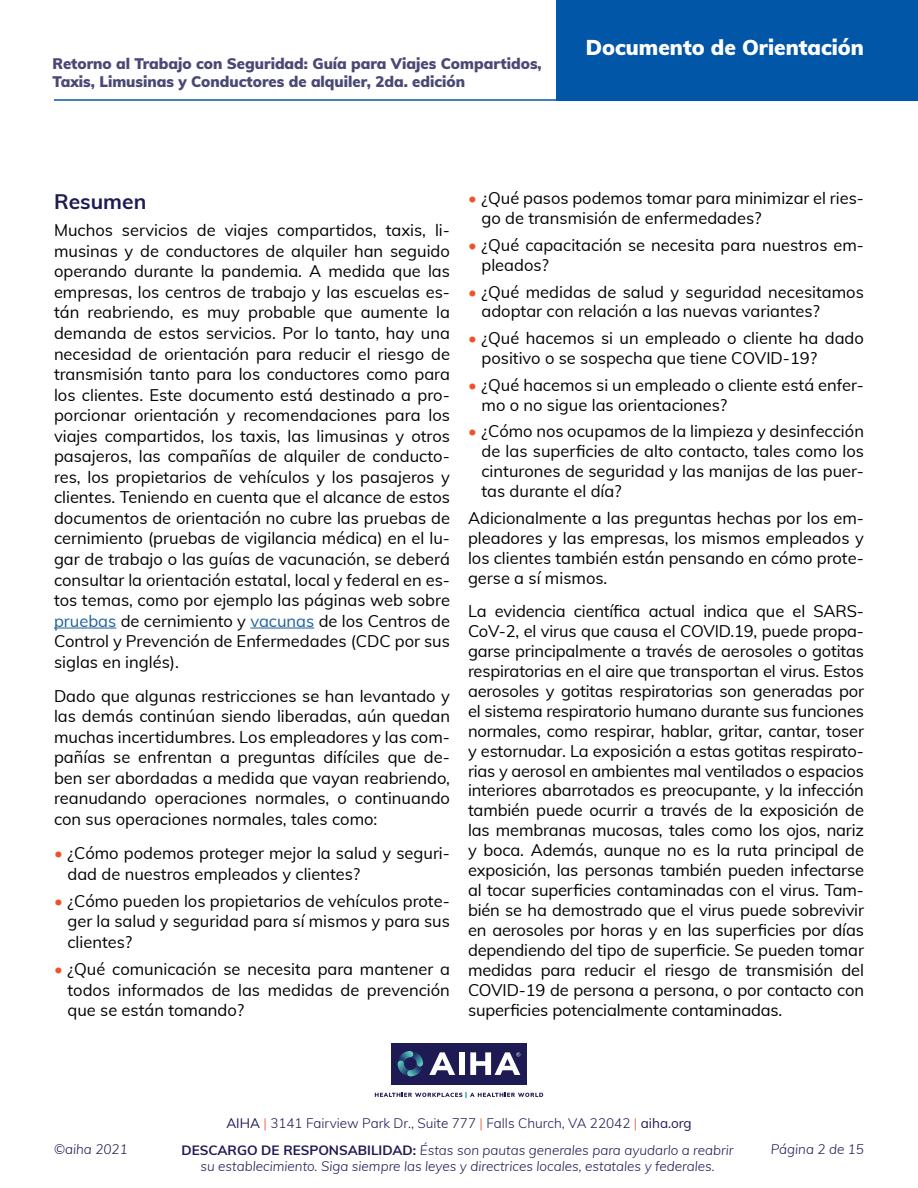
<style>
.page{position:relative;width:918px;height:1188px;background:#fff}
.page>*{position:absolute;margin:0;border:0;box-sizing:border-box;transform-origin:0 0}
.t1{font:900 21px "Muli";color:#fff}
.t2{font:700 21px "Muli";color:#1e1a53}
.t3{font:16.5px/20.5px "Muli";color:#000;text-align:justify}
.t4{font:900 15px/18px "Muli";color:#4b4875}
.t5{font:italic 300 13.5px/16.2px "Muli";color:#1e1a53;text-align:center}
.t6{font:300 13.5px "Muli";color:#1e1a53}
.s1{color:#215e9e}
.s2{color:#f0512a}
.s3{font-weight:400}
.s4{font-weight:700;font-style:normal}
</style>
<div class="page">
<hr style="left:54px;top:99px;width:537px;height:2px;background:#0256a7">
<div style="left:556px;top:0;width:362px;height:101px;background:#0256a7"></div>
<div style="left:391px;top:1043px;width:136px;height:42px;background:#1e1a53"></div>
<svg style="left:398px;top:1051px;width:25px;height:25px"></svg>
<svg style="left:375px;top:1092px;width:168px;height:5px"></svg>
<svg style="left:429px;top:1052px;width:26px;height:23px"></svg>
<div style="left:459px;top:1052px;width:6px;height:23px;background:#fff"></div>
<svg style="left:470px;top:1052px;width:50px;height:23px"></svg>
<hr style="left:54px;top:628px;width:62px;height:1px;background:#215e9e">
<hr style="left:250px;top:628px;width:64px;height:1px;background:#215e9e">
<p class="t4" style="left:52px;top:54px;width:491px">Retorno al Trabajo con Seguridad: Guía para Viajes Compartidos,<br>Taxis, Limusinas y Conductores de alquiler, 2da. edición</p>
<p class="t1" style="left:586px;top:32px;width:280px">Documento de Orientación</p>
<p class="t2" style="left:54px;top:186px;width:94px">Resumen</p>
<p class="t3" style="left:54px;top:219px;width:398px">Muchos servicios de viajes compartidos, taxis, li&shy;musinas y de conductores de alquiler han seguido operando durante la pandemia. A medida que las empresas, los centros de trabajo y las escuelas es&shy;tán reabriendo, es muy probable que aumente la demanda de estos servicios. Por lo tanto, hay una necesidad de orientación para reducir el riesgo de transmisión tanto para los conductores como para los clientes. Este documento está destinado a pro&shy;porcionar orientación y recomendaciones para los viajes compartidos, los taxis, las limusinas y otros pasajeros, las compañías de alquiler de conducto&shy;res, los propietarios de vehículos y los pasajeros y clientes. Teniendo en cuenta que el alcance de estos documentos de orientación no cubre las pruebas de cernimiento (pruebas de vigilancia médica) en el lu&shy;gar de trabajo o las guías de vacunación, se deberá consultar la orientación estatal, local y federal en es&shy;tos temas, como por ejemplo las páginas web sobre <span class="s1">pruebas</span> de cernimiento y <span class="s1">vacunas</span> de los Centros de Control y Prevención de Enfermedades (CDC por sus siglas en inglés).</p>
<p class="t3" style="left:54px;top:685px;width:398px">Dado que algunas restricciones se han levantado y las demás continúan siendo liberadas, aún quedan muchas incertidumbres. Los empleadores y las com&shy;pañías se enfrentan a preguntas difíciles que de&shy;ben ser abordadas a medida que vayan reabriendo, reanudando operaciones normales, o continuando con sus operaciones normales, tales como:</p>
<p class="t3" style="left:67px;top:842px;width:384px;text-indent:-13px"><span class="s2">•</span> ¿Cómo podemos proteger mejor la salud y seguri&shy;dad de nuestros empleados y clientes?</p>
<p class="t3" style="left:67px;top:890px;width:384px;text-indent:-13px"><span class="s2">•</span> ¿Cómo pueden los propietarios de vehículos prote&shy;ger la salud y seguridad para sí mismos y para sus clientes?</p>
<p class="t3" style="left:67px;top:958px;width:384px;text-indent:-13px"><span class="s2">•</span> ¿Qué comunicación se necesita para mantener a todos informados de las medidas de prevención que se están tomando?</p>
<p class="t3" style="left:481px;top:188px;width:384px;line-height:20px;text-indent:-13px"><span class="s2">•</span> ¿Qué pasos podemos tomar para minimizar el ries&shy;go de transmisión de enfermedades?</p>
<p class="t3" style="left:481px;top:234px;width:384px;line-height:20px;text-indent:-13px"><span class="s2">•</span> ¿Qué capacitación se necesita para nuestros em&shy;pleados?</p>
<p class="t3" style="left:481px;top:281px;width:384px;line-height:20px;text-indent:-13px"><span class="s2">•</span> ¿Qué medidas de salud y seguridad necesitamos adoptar con relación a las nuevas variantes?</p>
<p class="t3" style="left:481px;top:327px;width:384px;line-height:20px;text-indent:-13px"><span class="s2">•</span> ¿Qué hacemos si un empleado o cliente ha dado positivo o se sospecha que tiene COVID-19?</p>
<p class="t3" style="left:481px;top:374px;width:384px;line-height:20px;text-indent:-13px"><span class="s2">•</span> ¿Qué hacemos si un empleado o cliente está enfer&shy;mo o no sigue las orientaciones?</p>
<p class="t3" style="left:481px;top:421px;width:384px;line-height:20px;text-indent:-13px"><span class="s2">•</span> ¿Cómo nos ocupamos de la limpieza y desinfección de las superficies de alto contacto, tales como los cinturones de seguridad y las manijas de las puer&shy;tas durante el día?</p>
<p class="t3" style="left:468px;top:507px;width:398px;line-height:20px">Adicionalmente a las preguntas hechas por los em&shy;pleadores y las empresas, los mismos empleados y los clientes también están pensando en cómo prote&shy;gerse a sí mismos.</p>
<p class="t3" style="left:468px;top:600px;width:398px;line-height:20px">La evidencia científica actual indica que el SARS-CoV-2, el virus que causa el COVID.19, puede propa&shy;garse principalmente a través de aerosoles o gotitas respiratorias en el aire que transportan el virus. Estos aerosoles y gotitas respiratorias son generadas por el sistema respiratorio humano durante sus funciones normales, como respirar, hablar, gritar, cantar, toser y estornudar. La exposición a estas gotitas respirato&shy;rias y aerosol en ambientes mal ventilados o espacios interiores abarrotados es preocupante, y la infección también puede ocurrir a través de la exposición de las membranas mucosas, tales como los ojos, nariz y boca. Además, aunque no es la ruta principal de exposición, las personas también pueden infectarse al tocar superficies contaminadas con el virus. Tam&shy;bién se ha demostrado que el virus puede sobrevivir en aerosoles por horas y en las superficies por días dependiendo del tipo de superficie. Se pueden tomar medidas para reducir el riesgo de transmisión del COVID-19 de persona a persona, o por contacto con superficies potencialmente contaminadas.</p>
<p class="t6" style="left:226px;top:1113px;width:467px"><span class="s3">AIHA</span> <span class="s2">|</span> 3141 Fairview Park Dr., Suite 777 <span class="s2">|</span> Falls Church, VA 22042 <span class="s2">|</span> <span class="s3">aiha.org</span></p>
<p class="t5" style="left:182px;top:1141px;width:554px"><span class="s4">DESCARGO DE RESPONSABILIDAD:</span> Éstas son pautas generales para ayudarlo a reabrir su establecimiento. Siga siempre las leyes y directrices locales, estatales y federales.</p>
<p class="t5" style="left:54px;top:1141px;width:75px">©aiha 2021</p>
<p class="t5" style="left:771px;top:1141px;width:95px">Página 2 de 15</p>
</div>
